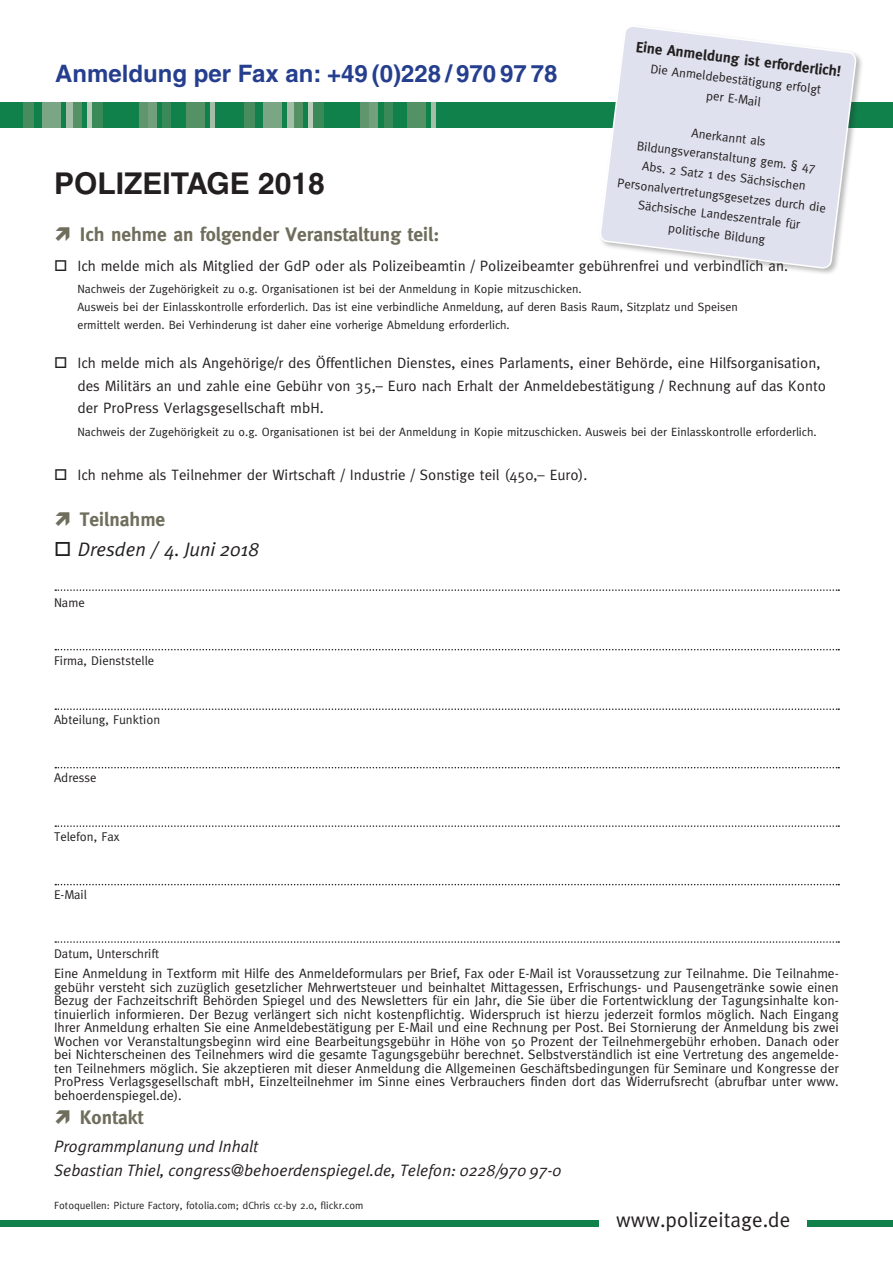
<style>
.page{position:relative;width:893px;height:1263px;background:#fff}
.page>*{position:absolute;margin:0;border:0;box-sizing:border-box;transform-origin:0 0}
.t1{font:700 30px "Helvetica";color:#231f20}
.t2{font:700 24px "Helvetica";color:#253f8e}
.t3{font:21px "Meta Plus Normal";color:#231f20}
.t4{font:700 19.5px "Meta";color:#6f6e5d}
.t5{font:italic 19.5px "Meta Plus Normal";color:#231f20}
.t6{font:italic 16.5px "Meta Plus Normal";color:#231f20}
.t7{font:15px/22.5px "Meta";color:#231f20}
.t8{font:700 15px "Meta";color:#231f20}
.t9{font:13.5px/13.5px "Meta";color:#231f20;text-align:justify}
.t10{font:12.75px/19.5px "Meta";color:#231f20;text-align:center}
.t11{font:12px "Meta";color:#231f20}
.t12{font:10.5px "Meta";color:#231f20}
</style>
<div class="page">
<div style="left:0;top:102px;width:893px;height:26px;background:#11814b"></div>
<div style="left:66px;top:102px;width:10px;height:26px;background:#a4bda7"></div>
<div style="left:186px;top:102px;width:19px;height:26px;background:#549266"></div>
<div style="left:210px;top:102px;width:5px;height:26px;background:#a4bda7"></div>
<div style="left:73px;top:102px;width:8px;height:26px;background:#549266"></div>
<svg style="left:88px;top:102px;width:5px;height:26px"></svg>
<div style="left:93px;top:102px;width:10px;height:26px;background:#398959"></div>
<div style="left:148px;top:102px;width:8px;height:26px;background:#72a07c"></div>
<div style="left:163px;top:102px;width:8px;height:26px;background:#398959"></div>
<div style="left:42px;top:102px;width:18px;height:26px;background:#7ba685"></div>
<div style="left:23px;top:102px;width:10px;height:26px;background:#478c5f"></div>
<div style="left:139px;top:102px;width:9px;height:26px;background:#5f966e"></div>
<div style="left:287px;top:102px;width:10px;height:26px;background:#a4bda7"></div>
<div style="left:407px;top:102px;width:19px;height:26px;background:#549266"></div>
<div style="left:431px;top:102px;width:5px;height:26px;background:#a4bda7"></div>
<div style="left:294px;top:102px;width:8px;height:26px;background:#549266"></div>
<svg style="left:309px;top:102px;width:5px;height:26px"></svg>
<div style="left:314px;top:102px;width:10px;height:26px;background:#398959"></div>
<div style="left:369px;top:102px;width:8px;height:26px;background:#72a07c"></div>
<div style="left:384px;top:102px;width:8px;height:26px;background:#398959"></div>
<div style="left:263px;top:102px;width:19px;height:26px;background:#7ba685"></div>
<div style="left:244px;top:102px;width:11px;height:26px;background:#478c5f"></div>
<div style="left:360px;top:102px;width:9px;height:26px;background:#5f966e"></div>
<div style="left:598px;top:24px;width:266px;height:252px;background:#231f20;opacity:.3"></div>
<svg style="left:599px;top:25px;width:258px;height:244px"></svg>
<svg style="left:55px;top:589px;width:784px;height:2px"></svg>
<svg style="left:55px;top:649px;width:784px;height:1px"></svg>
<svg style="left:55px;top:708px;width:784px;height:2px"></svg>
<svg style="left:55px;top:767px;width:784px;height:1px"></svg>
<svg style="left:55px;top:825px;width:784px;height:2px"></svg>
<svg style="left:55px;top:884px;width:784px;height:1px"></svg>
<svg style="left:55px;top:941px;width:784px;height:2px"></svg>
<div style="left:0;top:1220px;width:893px;height:7px;background:#11814b"></div>
<div style="left:600px;top:1211px;width:207px;height:25px;background:#fff"></div>
<p class="t8" style="left:637px;top:38px;width:208px;rotate:7deg">Eine Anmeldung ist erforderlich!</p>
<p class="t2" style="left:55px;top:59px;width:504px">Anmeldung per Fax an: +49 (0)228 / 970 97 78</p>
<p class="t10" style="left:652px;top:59px;width:173px;rotate:7deg">Die Anmeldebestätigung erfolgt</p>
<p class="t10" style="left:707px;top:85px;width:56px;rotate:7deg">per E-Mail</p>
<p class="t10" style="left:693px;top:123px;width:76px;rotate:7deg">Anerkannt als</p>
<p class="t10" style="left:638px;top:136px;width:182px;rotate:7deg">Bildungsveranstaltung gem. § 47</p>
<p class="t10" style="left:644px;top:156px;width:166px;rotate:7deg">Abs. 2 Satz 1 des Sächsischen</p>
<p class="t1" style="left:54px;top:165px;width:272px">POLIZEITAGE 2018</p>
<p class="t10" style="left:619px;top:173px;width:212px;rotate:7deg">Personalvertretungsgesetzes durch die<br>Sächsische Landeszentrale für</p>
<p class="t10" style="left:670px;top:218px;width:99px;rotate:7deg">politische Bildung</p>
<p class="t4" style="left:80px;top:223px;width:361px">Ich nehme an folgender Veranstaltung teil:</p>
<p class="t7" style="left:54px;top:254px;width:736px">□ Ich melde mich als Mitglied der GdP oder als Polizeibeamtin / Polizeibeamter gebührenfrei und verbindlich an.</p>
<p class="t11" style="left:77px;top:282px;width:506px">Nachweis der Zugehörigkeit zu o.g. Organisationen ist bei der Anmeldung in Kopie mitzuschicken.</p>
<p class="t11" style="left:77px;top:300px;width:662px">Ausweis bei der Einlasskontrolle erforderlich. Das ist eine verbindliche Anmeldung, auf deren Basis Raum, Sitzplatz und Speisen</p>
<p class="t11" style="left:77px;top:318px;width:434px">ermittelt werden. Bei Verhinderung ist daher eine vorherige Abmeldung erforderlich.</p>
<p class="t7" style="left:54px;top:352px;width:768px">□ Ich melde mich als Angehörige/r des Öffentlichen Dienstes, eines Parlaments, einer Behörde, eine Hilfsorganisation,</p>
<p class="t7" style="left:77px;top:374px;width:750px">des Militärs an und zahle eine Gebühr von 35,– Euro nach Erhalt der Anmeldebestätigung / Rechnung auf das Konto der ProPress Verlagsgesellschaft mbH.</p>
<p class="t11" style="left:77px;top:425px;width:741px">Nachweis der Zugehörigkeit zu o.g. Organisationen ist bei der Anmeldung in Kopie mitzuschicken. Ausweis bei der Einlasskontrolle erforderlich.</p>
<p class="t7" style="left:54px;top:464px;width:535px">□ Ich nehme als Teilnehmer der Wirtschaft / Industrie / Sonstige teil (450,– Euro).</p>
<p class="t4" style="left:80px;top:508px;width:87px">Teilnahme</p>
<p class="t5" style="left:54px;top:538px;width:206px">□ Dresden / 4. Juni 2018</p>
<p class="t10" style="left:54px;top:592px;width:32px">Name</p>
<p class="t10" style="left:54px;top:651px;width:102px">Firma, Dienststelle</p>
<p class="t10" style="left:54px;top:709px;width:108px">Abteilung, Funktion</p>
<p class="t10" style="left:54px;top:768px;width:44px">Adresse</p>
<p class="t10" style="left:54px;top:826px;width:67px">Telefon, Fax</p>
<p class="t10" style="left:54px;top:885px;width:34px">E-Mail</p>
<p class="t10" style="left:54px;top:943px;width:107px">Datum, Unterschrift</p>
<p class="t9" style="left:54px;top:966px;width:786px">Eine Anmeldung in Textform mit Hilfe des Anmeldeformulars per Brief, Fax oder E-Mail ist Voraussetzung zur Teilnahme. Die Teilnahme&shy;gebühr versteht sich zuzüglich gesetzlicher Mehrwertsteuer und beinhaltet Mittagessen, Erfrischungs- und Pausengetränke sowie einen Bezug der Fachzeitschrift Behörden Spiegel und des Newsletters für ein Jahr, die Sie über die Fortentwicklung der Tagungsinhalte kon&shy;tinuierlich informieren. Der Bezug verlängert sich nicht kostenpflichtig. Widerspruch ist hierzu jederzeit formlos möglich. Nach Eingang Ihrer Anmeldung erhalten Sie eine Anmeldebestätigung per E-Mail und eine Rechnung per Post. Bei Stornierung der Anmeldung bis zwei Wochen vor Veranstaltungsbeginn wird eine Bearbeitungsgebühr in Höhe von 50 Prozent der Teilnehmergebühr erhoben. Danach oder bei Nichterscheinen des Teilnehmers wird die gesamte Tagungsgebühr berechnet. Selbstverständlich ist eine Vertretung des angemelde&shy;ten Teilnehmers möglich. Sie akzeptieren mit dieser Anmeldung die Allgemeinen Geschäftsbedingungen für Seminare und Kongresse der ProPress Verlagsgesellschaft mbH, Einzelteilnehmer im Sinne eines Verbrauchers finden dort das Widerrufsrecht (abrufbar unter www. behoerdenspiegel.de).</p>
<p class="t4" style="left:80px;top:1106px;width:65px">Kontakt</p>
<p class="t6" style="left:54px;top:1137px;width:206px">Programmplanung und Inhalt</p>
<p class="t6" style="left:54px;top:1161px;width:509px">Sebastian Thiel, congress@behoerdenspiegel.de, Telefon: 0228/970 97-0</p>
<p class="t12" style="left:54px;top:1199px;width:311px">Fotoquellen: Picture Factory, fotolia.com; dChris cc-by 2.0, flickr.com</p>
<p class="t3" style="left:616px;top:1208px;width:176px">www.polizeitage.de</p>
</div>
